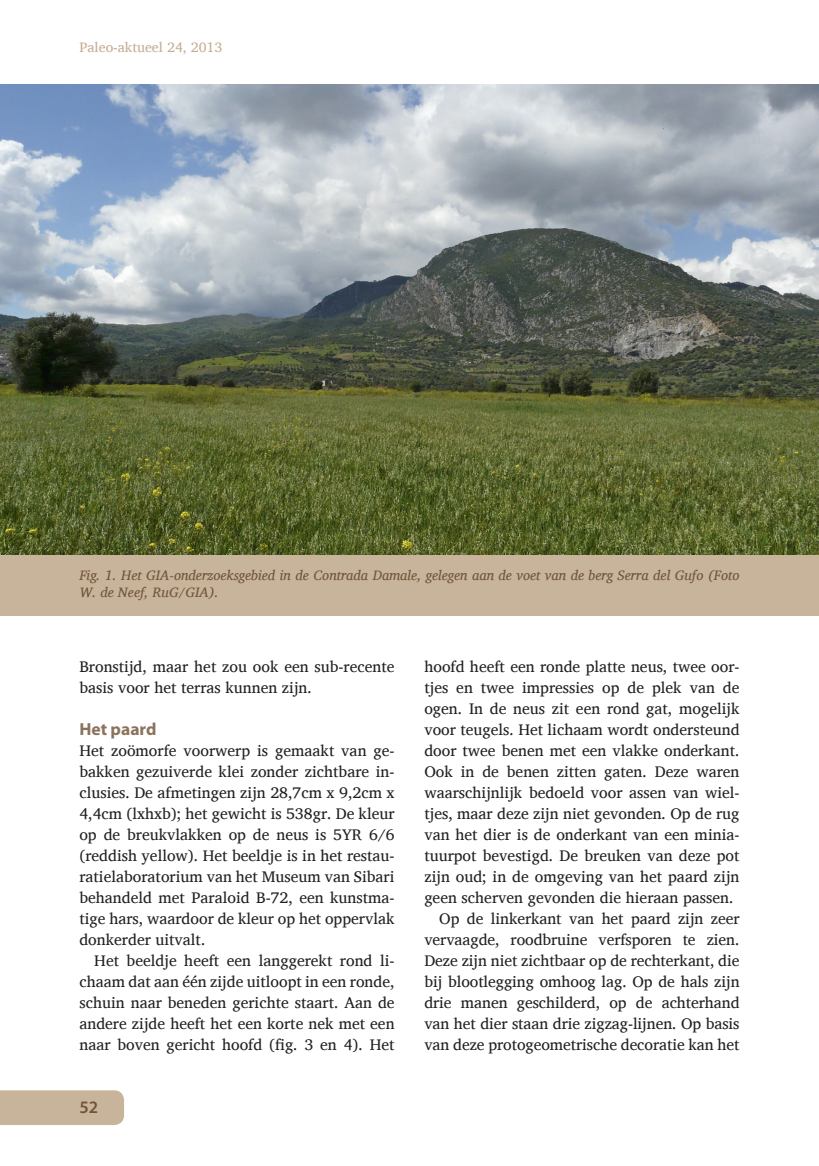
<style>
.page{position:relative;width:819px;height:1166px;background:#fff}
.page>*{position:absolute;margin:0;border:0;box-sizing:border-box;transform-origin:0 0}
.Kopje{font:700 17.5px "Myriad Pro";color:#8b735b}
.Nummering{font:600 17.5px "Myriad Pro";color:#705539}
.Plat{font:15.75px/21px "Charis SIL";color:#231f20;text-align:justify}
.Afbeeldingstekst{font:italic 14px/17.5px "Charis SIL";color:#705539}
.Heading_links{font:14px "Charis SIL";color:#c3ad92}
</style>
<div class="page">
<div style="left:0;top:1090px;width:124px;height:35px;background:#c8b49a"></div>
<div style="left:0;top:521px;width:819px;height:94px;background:#c8b49a"></div>
<img style="left:0;top:84px;width:819px;height:470px">
<p class="Heading_links" style="left:79px;top:39px;width:144px">Paleo-aktueel 24, 2013</p>
<p class="Afbeeldingstekst" style="left:79px;top:566px;width:661px">Fig. 1. Het GIA-onderzoeksgebied in de Contrada Damale, gelegen aan de voet van de berg Serra del Gufo (Foto<br>W. de Neef, RuG/GIA).</p>
<p class="Plat" style="left:79px;top:656px;width:317px">Bronstijd, maar het zou ook een sub-recente basis voor het terras kunnen zijn.</p>
<p class="Kopje" style="left:79px;top:718px;width:79px">Het paard</p>
<p class="Plat" style="left:79px;top:740px;width:317px">Het zoömorfe voorwerp is gemaakt van ge&shy;bakken gezuiverde klei zonder zichtbare in&shy;clusies. De afmetingen zijn 28,7cm x 9,2cm x 4,4cm (lxhxb); het gewicht is 538gr. De kleur op de breukvlakken op de neus is 5YR 6/6 (reddish yellow). Het beeldje is in het restau&shy;ratielaboratorium van het Museum van Sibari behandeld met Paraloid B-72, een kunstma&shy;tige hars, waardoor de kleur op het oppervlak donkerder uitvalt.</p>
<p class="Plat" style="left:79px;top:950px;width:317px;text-indent:15px">Het beeldje heeft een langgerekt rond li&shy;chaam dat aan één zijde uitloopt in een ronde, schuin naar beneden gerichte staart. Aan de andere zijde heeft het een korte nek met een naar boven gericht hoofd (fig. 3 en 4). Het</p>
<p class="Nummering" style="left:79px;top:1096px;width:20px">52</p>
<p class="Plat" style="left:424px;top:656px;width:317px">hoofd heeft een ronde platte neus, twee oor&shy;tjes en twee impressies op de plek van de ogen. In de neus zit een rond gat, mogelijk voor teugels. Het lichaam wordt ondersteund door twee benen met een vlakke onderkant.<br>Ook in de benen zitten gaten. Deze waren waarschijnlijk bedoeld voor assen van wiel&shy;tjes, maar deze zijn niet gevonden. Op de rug van het dier is de onderkant van een minia&shy;tuurpot bevestigd. De breuken van deze pot zijn oud; in de omgeving van het paard zijn geen scherven gevonden die hieraan passen.</p>
<p class="Plat" style="left:424px;top:908px;width:317px;text-indent:15px">Op de linkerkant van het paard zijn zeer vervaagde, roodbruine verfsporen te zien.<br>Deze zijn niet zichtbaar op de rechterkant, die bij blootlegging omhoog lag. Op de hals zijn drie manen geschilderd, op de achterhand van het dier staan drie zigzag-lijnen. Op basis van deze protogeometrische decoratie kan het</p>
</div>
